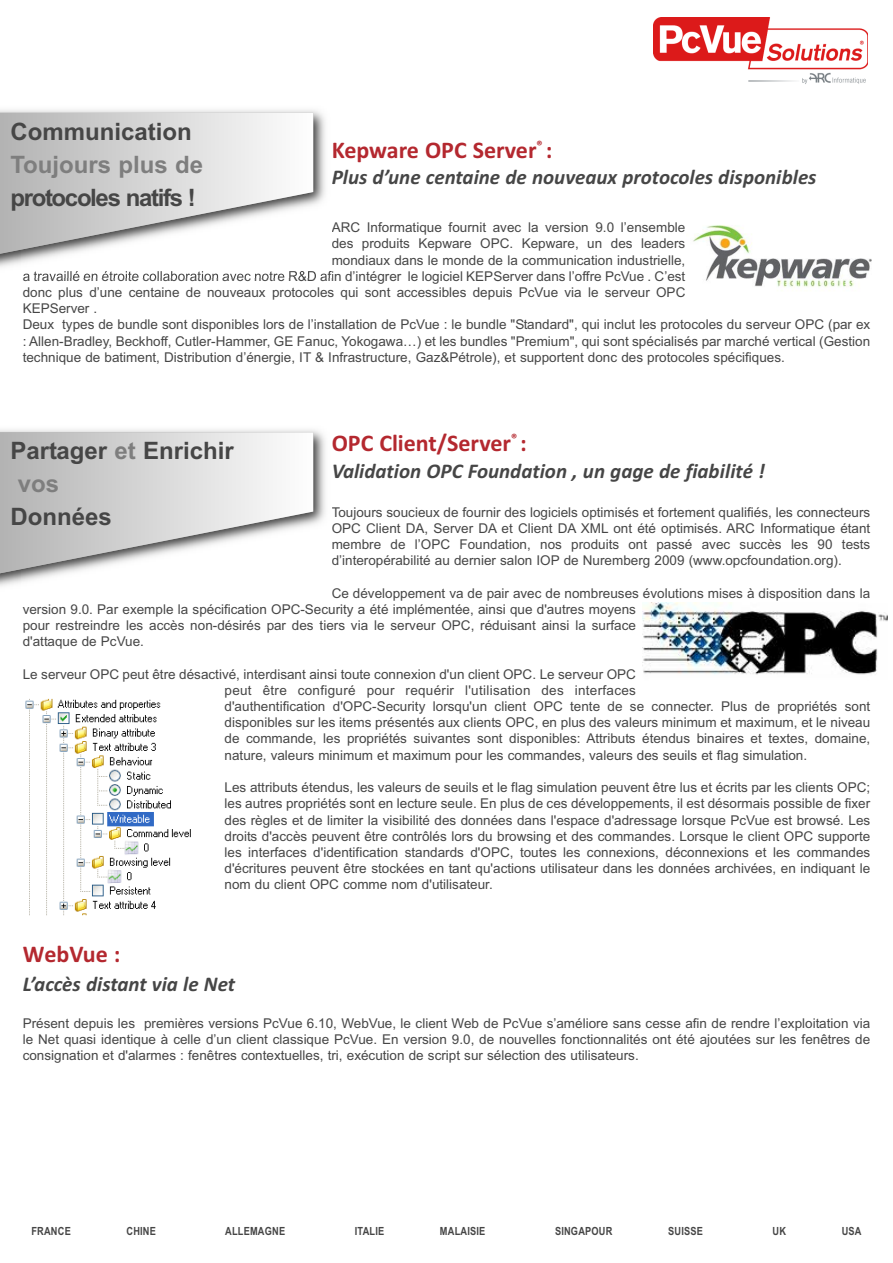
<style>
.page{position:relative;width:893px;height:1263px;background:#fff}
.page>*{position:absolute;margin:0;border:0;box-sizing:border-box;transform-origin:0 0}
.t1{font:700 24px "Calibri";color:#b4282f}
.t2{font:700 24px/33px "Arial";color:#464646}
.t3{font:700 24px "Arial";letter-spacing:-.055em;color:#464646}
.t4{font:700 24px "Arial";color:#7e7e7e}
.t5{font:italic 700 21px "Calibri";color:#464646}
.t6{font:13.5px/16.2px "Arial";color:#464646;text-align:justify}
.t7{font:700 11.25px "Arial Narrow";letter-spacing:.02em;color:#464646}
.s1{color:#7e7e7e}
</style>
<div class="page">
<img style="left:0;top:110px;width:331px;height:167px">
<img style="left:23px;top:271px;width:66px;height:6px">
<svg style="left:0;top:113px;width:313px;height:146px"></svg>
<img style="left:653px;top:17px;width:215px;height:67px">
<img style="left:693px;top:225px;width:179px;height:63px">
<img style="left:0;top:429px;width:325px;height:157px">
<svg style="left:0;top:432px;width:313px;height:147px"></svg>
<img style="left:642px;top:602px;width:246px;height:73px">
<img style="left:25px;top:698px;width:166px;height:218px">
<h1 class="t2" style="left:10px;top:115px;width:183px">Communication</h1>
<h1 class="t4" style="left:10px;top:150px;width:194px">Toujours plus de</h1>
<h1 class="t3" style="left:10px;top:183px;width:187px">protocoles natifs !</h1>
<h1 class="t1" style="left:332px;top:135px;width:222px">Kepware OPC Server<sup>®</sup> :</h1>
<h2 class="t5" style="left:332px;top:165px;width:486px">Plus d’une centaine de nouveaux protocoles disponibles</h2>
<p class="t6" style="left:332px;top:219px;width:355px">ARC Informatique fournit avec la version 9.0 l’ensemble</p>
<p class="t6" style="left:332px;top:236px;width:355px">des produits Kepware OPC. Kepware, un des leaders</p>
<p class="t6" style="left:332px;top:252px;width:355px">mondiaux dans le monde de la communication industrielle,</p>
<p class="t6" style="left:23px;top:268px;width:664px">a travaillé en étroite collaboration avec notre R&amp;D afin d’intégrer le logiciel KEPServer dans l’offre PcVue . C’est</p>
<p class="t6" style="left:23px;top:284px;width:664px">donc plus d’une centaine de nouveaux protocoles qui sont accessibles depuis PcVue via le serveur OPC</p>
<p class="t6" style="left:23px;top:300px;width:76px">KEPServer .</p>
<p class="t6" style="left:23px;top:317px;width:849px">Deux types de bundle sont disponibles lors de l’installation de PcVue : le bundle "Standard", qui inclut les protocoles du serveur OPC (par ex</p>
<p class="t6" style="left:23px;top:333px;width:849px">: Allen-Bradley, Beckhoff, Cutler-Hammer, GE Fanuc, Yokogawa…) et les bundles "Premium", qui sont spécialisés par marché vertical (Gestion</p>
<p class="t6" style="left:23px;top:349px;width:764px">technique de batiment, Distribution d’énergie, IT &amp; Infrastructure, Gaz&amp;Pétrole), et supportent donc des protocoles spécifiques.</p>
<h1 class="t1" style="left:332px;top:429px;width:197px">OPC Client/Server<sup>®</sup> :</h1>
<h2 class="t5" style="left:332px;top:458px;width:435px">Validation OPC Foundation , un gage de fiabilité !</h2>
<p class="t6" style="left:332px;top:504px;width:540px">Toujours soucieux de fournir des logiciels optimisés et fortement qualifiés, les connecteurs OPC Client DA, Server DA et Client DA XML ont été optimisés. ARC Informatique étant membre de l’OPC Foundation, nos produits ont passé avec succès les 90 tests d’interopérabilité au dernier salon IOP de Nuremberg 2009 (www.opcfoundation.org).</p>
<p class="t6" style="left:23px;top:585px;width:849px;text-align:left;text-indent:309px">Ce développement va de pair avec de nombreuses évolutions mises à disposition dans la version 9.0. Par exemple la spécification OPC-Security a été implémentée, ainsi que d'autres moyens<br>pour restreindre les accès non-désirés par des tiers via le serveur OPC, réduisant ainsi la surface<br>d'attaque de PcVue.</p>
<p class="t6" style="left:225px;top:666px;width:647px;text-align:left;text-indent:-202px">Le serveur OPC peut être désactivé, interdisant ainsi toute connexion d'un client OPC. Le serveur OPC<br>peut être configuré pour requérir l'utilisation des interfaces<br>d'authentification d'OPC-Security lorsqu'un client OPC tente de se connecter. Plus de propriétés sont disponibles sur les items présentés aux clients OPC, en plus des valeurs minimum et maximum, et le niveau de commande, les propriétés suivantes sont disponibles: Attributs étendus binaires et textes, domaine, nature, valeurs minimum et maximum pour les commandes, valeurs des seuils et flag simulation.</p>
<p class="t6" style="left:225px;top:779px;width:647px">Les attributs étendus, les valeurs de seuils et le flag simulation peuvent être lus et écrits par les clients OPC; les autres propriétés sont en lecture seule. En plus de ces développements, il est désormais possible de fixer des règles et de limiter la visibilité des données dans l'espace d'adressage lorsque PcVue est browsé. Les droits d'accès peuvent être contrôlés lors du browsing et des commandes. Lorsque le client OPC supporte les interfaces d'identification standards d'OPC, toutes les connexions, déconnexions et les commandes d'écritures peuvent être stockées en tant qu'actions utilisateur dans les données archivées, en indiquant le nom du client OPC comme nom d'utilisateur.</p>
<h1 class="t2" style="left:18px;top:434px;width:218px;text-indent:-7px">Partager <span class="s1">et</span> Enrichir <span class="s1">vos</span></h1>
<h1 class="t2" style="left:10px;top:500px;width:103px">Données</h1>
<h1 class="t1" style="left:23px;top:940px;width:99px">WebVue :</h1>
<h2 class="t5" style="left:23px;top:971px;width:214px">L’accès distant via le Net</h2>
<p class="t6" style="left:23px;top:1015px;width:849px">Présent depuis les premières versions PcVue 6.10, WebVue, le client Web de PcVue s’améliore sans cesse afin de rendre l’exploitation via le Net quasi identique à celle d’un client classique PcVue. En version 9.0, de nouvelles fonctionnalités ont été ajoutées sur les fenêtres de consignation et d'alarmes : fenêtres contextuelles, tri, exécution de script sur sélection des utilisateurs.</p>
<p class="t7" style="left:31px;top:1225px;width:41px">FRANCE</p>
<p class="t7" style="left:126px;top:1225px;width:31px">CHINE</p>
<p class="t7" style="left:225px;top:1225px;width:62px">ALLEMAGNE</p>
<p class="t7" style="left:355px;top:1225px;width:31px">ITALIE</p>
<p class="t7" style="left:440px;top:1225px;width:47px">MALAISIE</p>
<p class="t7" style="left:555px;top:1225px;width:59px">SINGAPOUR</p>
<p class="t7" style="left:668px;top:1225px;width:36px">SUISSE</p>
<p class="t7" style="left:772px;top:1225px;width:15px">UK</p>
<p class="t7" style="left:842px;top:1225px;width:21px">USA</p>
</div>
